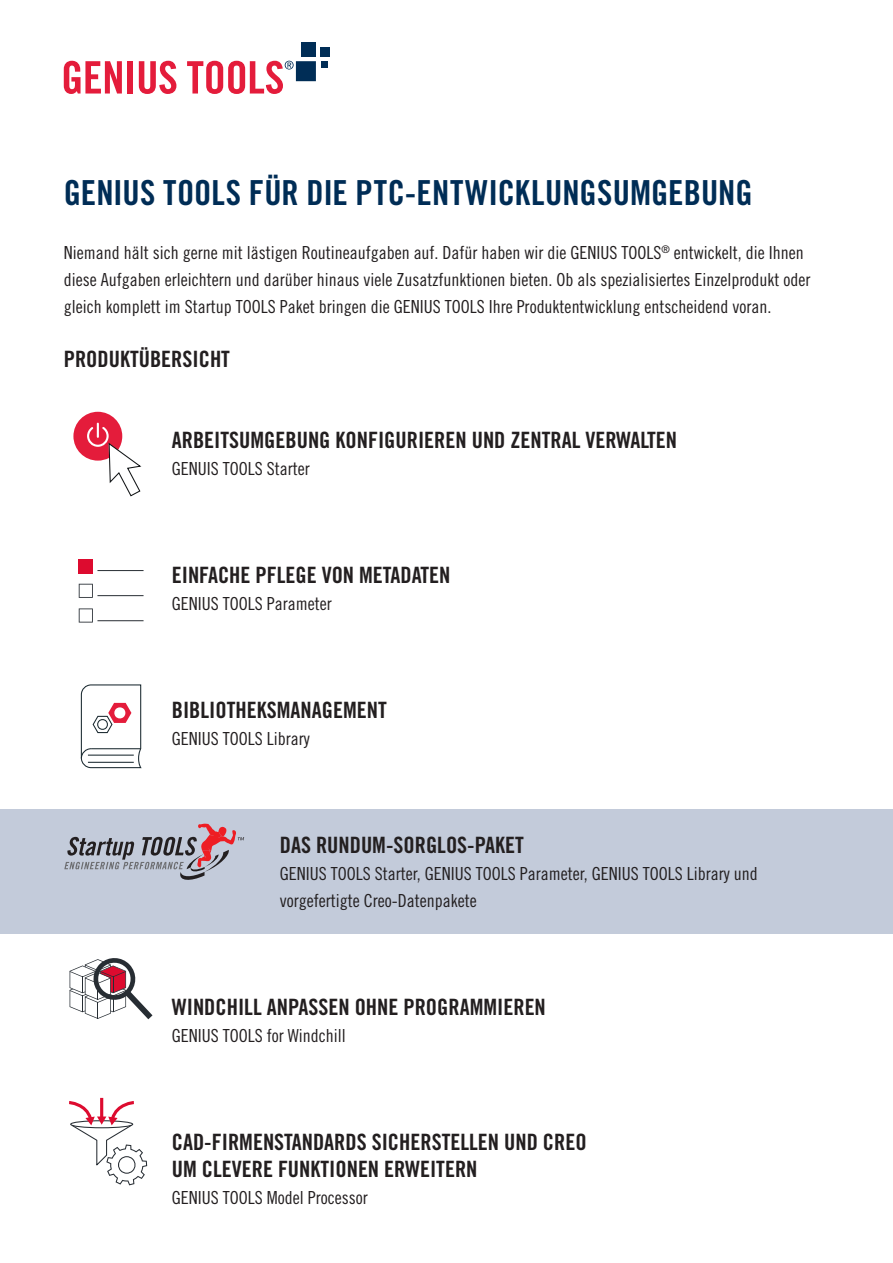
<style>
.page{position:relative;width:893px;height:1263px;background:#fff}
.page>*{position:absolute;margin:0;border:0;box-sizing:border-box;transform-origin:0 0}
.Vor-Titel{font:34.5px "Trade Gothic LT Pro Bd Cn 20";color:#002d56}
.Zwischentitel{font:22.5px/27px "Trade Gothic LT Pro Bd Cn 20";color:#231f20}
.Fließtext{font:22.5px "Trade Gothic LT Pro Bd Cn 20";color:#231f20}
.Fließtext-2{font:18px/27px "Trade Gothic LT Pro Cn 18";color:#231f20}
.Zwischentitel-2{font:18px "Trade Gothic LT Pro Cn 18";color:#231f20}
</style>
<div class="page">
<div style="left:0;top:809px;width:893px;height:125px;background:#c3cbda"></div>
<svg style="left:64px;top:61px;width:58px;height:33px"></svg>
<div style="left:128px;top:61px;width:5px;height:33px;background:#e41c3b"></div>
<svg style="left:139px;top:61px;width:37px;height:33px"></svg>
<div style="left:296px;top:61px;width:20px;height:20px;background:#002d56"></div>
<div style="left:302px;top:43px;width:14px;height:14px;background:#002d56"></div>
<div style="left:321px;top:47px;width:9px;height:10px;background:#002d56"></div>
<div style="left:321px;top:61px;width:6px;height:7px;background:#002d56"></div>
<svg style="left:187px;top:61px;width:107px;height:33px"></svg>
<svg style="left:80px;top:684px;width:62px;height:85px"></svg>
<hr style="left:88px;top:755px;width:46px;height:1px;background:#19282f">
<hr style="left:88px;top:762px;width:46px;height:1px;background:#19282f">
<svg style="left:79px;top:608px;width:14px;height:14px"></svg>
<hr style="left:97px;top:570px;width:47px;height:1px;background:#272d33">
<hr style="left:97px;top:595px;width:47px;height:1px;background:#272d33">
<hr style="left:97px;top:620px;width:47px;height:1px;background:#272d33">
<svg style="left:79px;top:584px;width:14px;height:14px"></svg>
<div style="left:79px;top:559px;width:14px;height:14px;background:#dd0b2f"></div>
<svg style="left:73px;top:412px;width:69px;height:85px"></svg>
<hr style="left:100px;top:1098px;width:3px;height:20px;background:#dd0b2f">
<svg style="left:69px;top:1099px;width:78px;height:86px"></svg>
<svg style="left:70px;top:958px;width:82px;height:61px"></svg>
<svg style="left:64px;top:824px;width:180px;height:56px"></svg>
<p class="Vor-Titel" style="left:64px;top:171px;width:690px">GENIUS TOOLS FÜR DIE PTC-ENTWICKLUNGSUMGEBUNG</p>
<p class="Fließtext-2" style="left:64px;top:238px;width:748px">Niemand hält sich gerne mit lästigen Routineaufgaben auf. Dafür haben wir die GENIUS TOOLS<sup>®</sup> entwickelt, die Ihnen diese Aufgaben erleichtern und darüber hinaus viele Zusatzfunktionen bieten. Ob als spezialisiertes Einzelprodukt oder gleich komplett im Startup TOOLS Paket bringen die GENIUS TOOLS Ihre Produktentwicklung entscheidend voran.</p>
<p class="Zwischentitel" style="left:64px;top:345px;width:168px">PRODUKTÜBERSICHT</p>
<p class="Zwischentitel" style="left:172px;top:426px;width:507px">ARBEITSUMGEBUNG KONFIGURIEREN UND ZENTRAL VERWALTEN</p>
<p class="Zwischentitel-2" style="left:172px;top:457px;width:139px">GENUIS TOOLS Starter</p>
<p class="Zwischentitel" style="left:172px;top:561px;width:280px">EINFACHE PFLEGE VON METADATEN</p>
<p class="Fließtext-2" style="left:172px;top:589px;width:161px">GENIUS TOOLS Parameter</p>
<p class="Fließtext" style="left:172px;top:696px;width:216px">BIBLIOTHEKSMANAGEMENT</p>
<p class="Fließtext-2" style="left:172px;top:724px;width:139px">GENIUS TOOLS Library</p>
<p class="Fließtext" style="left:280px;top:831px;width:246px">DAS RUNDUM-SORGLOS-PAKET</p>
<p class="Fließtext-2" style="left:280px;top:859px;width:479px">GENIUS TOOLS Starter, GENIUS TOOLS Parameter, GENIUS TOOLS Library und</p>
<p class="Fließtext-2" style="left:280px;top:886px;width:198px">vorgefertigte Creo-Datenpakete</p>
<p class="Zwischentitel" style="left:172px;top:993px;width:376px">WINDCHILL ANPASSEN OHNE PROGRAMMIEREN</p>
<p class="Fließtext-2" style="left:172px;top:1021px;width:175px">GENIUS TOOLS for Windchill</p>
<p class="Zwischentitel" style="left:172px;top:1128px;width:416px">CAD-FIRMENSTANDARDS SICHERSTELLEN UND CREO<br>UM CLEVERE FUNKTIONEN ERWEITERN</p>
<p class="Fließtext-2" style="left:172px;top:1183px;width:197px">GENIUS TOOLS Model Processor</p>
</div>
